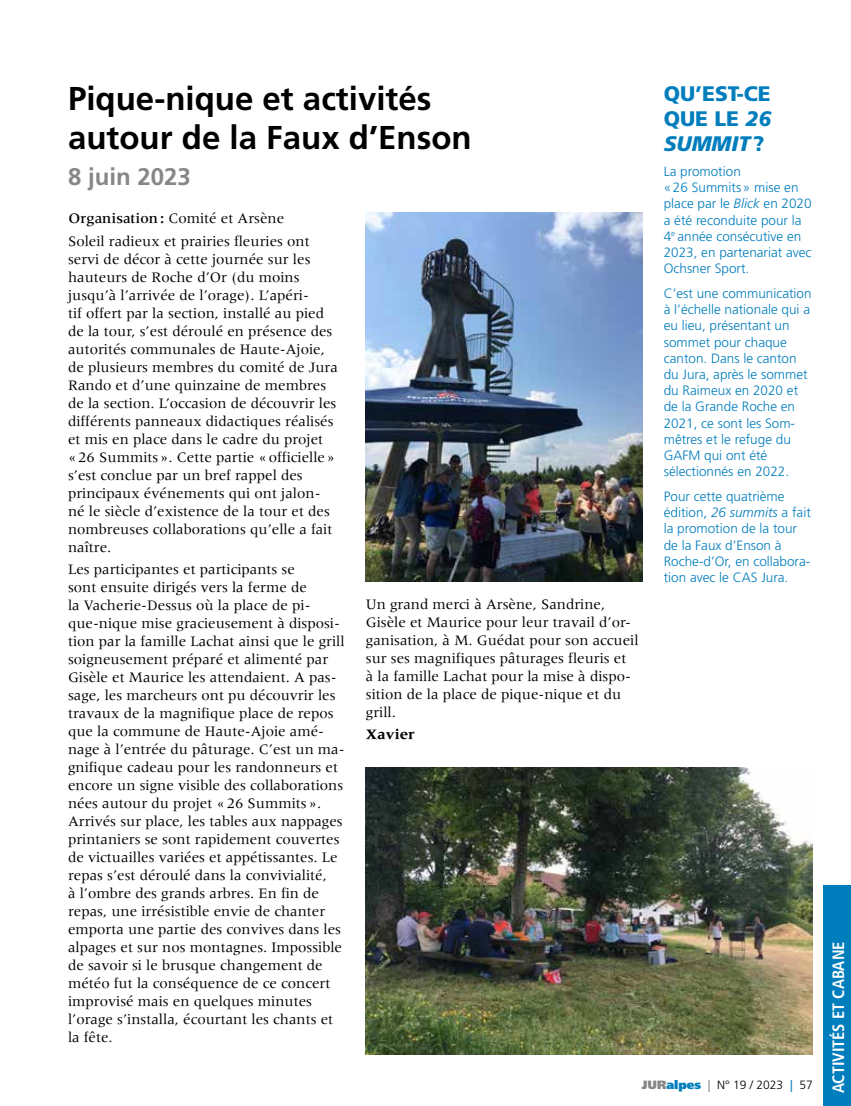
<style>
.page{position:relative;width:851px;height:1106px;background:#fff}
.page>*{position:absolute;margin:0;border:0;box-sizing:border-box;transform-origin:0 0}
.t1{font:700 33px/39.6px "Frutiger LT Std";color:#000}
.t2{font:700 24px "Frutiger LT Std";color:#868786}
.t3{font:900 21px/25.2px "Frutiger LT Std";color:#007dbd;text-align:justify}
.t4{font:700 condensed 16.5px "Frutiger LT Std";color:#fff}
.t5{font:15px/18px "Meridien";color:#000}
.t6{font:700 15px "Meridien LT";color:#000}
.t7{font:300 13.5px/16.2px "Frutiger LT Std";color:#007dbd}
.t8{font:300 12px "Frutiger LT Std";color:#000}
.s1{font-weight:500}
.s2{font-style:italic}
.s3{font-weight:900;color:#868786}
.s4{font-weight:900;color:#007dbd}
.s5{font-weight:400;color:#868786}
.s6{font-weight:400;color:#007dbd}
</style>
<div class="page">
<div style="left:823px;top:884px;width:27px;height:222px;background:#007dbd"></div>
<img style="left:366px;top:213px;width:276px;height:368px">
<img style="left:366px;top:767px;width:446px;height:287px">
<h1 class="t1" style="left:68px;top:79px;width:405px">Pique-nique et activités autour de la Faux d’Enson</h1>
<h2 class="t2" style="left:68px;top:162px;width:124px">8 juin 2023</h2>
<p class="t5" style="left:68px;top:207px;width:243px;line-height:22.2px"><span class="s1">Organisation:</span> Comité et Arsène<br>Soleil radieux et prairies fleuries ont</p>
<p class="t5" style="left:68px;top:250px;width:271px">servi de décor à cette journée sur les hauteurs de Roche d’Or (du moins jusqu’à l’arrivée de l’orage). L’apéri-<br>tif offert par la section, installé au pied de la tour, s’est déroulé en présence des autorités communales de Haute-Ajoie, de plusieurs membres du comité de Jura Rando et d’une quinzaine de membres de la section. L’occasion de découvrir les différents panneaux didactiques réalisés et mis en place dans le cadre du projet «26 Summits». Cette partie «officielle» s’est conclue par un bref rappel des principaux événements qui ont jalon&shy;né le siècle d’existence de la tour et des nombreuses collaborations qu’elle a fait naître.</p>
<p class="t5" style="left:68px;top:560px;width:278px">Les participantes et participants se<br>sont ensuite dirigés vers la ferme de<br>la Vacherie-Dessus où la place de pi&shy;que-nique mise gracieusement à disposi&shy;tion par la famille Lachat ainsi que le grill soigneusement préparé et alimenté par Gisèle et Maurice les attendaient. A pas&shy;sage, les marcheurs ont pu découvrir les travaux de la magnifique place de repos que la commune de Haute-Ajoie amé&shy;nage à l’entrée du pâturage. C’est un ma&shy;gnifique cadeau pour les randonneurs et encore un signe visible des collaborations nées autour du projet «26 Summits».<br>Arrivés sur place, les tables aux nappages printaniers se sont rapidement couvertes de victuailles variées et appétissantes. Le repas s’est déroulé dans la convivialité,<br>à l’ombre des grands arbres. En fin de repas, une irrésistible envie de chanter emporta une partie des convives dans les alpages et sur nos montagnes. Impossible de savoir si le brusque changement de météo fut la conséquence de ce concert improvisé mais en quelques minutes l’orage s’installa, écourtant les chants et la fête.</p>
<p class="t5" style="left:366px;top:595px;width:274px">Un grand merci à Arsène, Sandrine, Gisèle et Maurice pour leur travail d’or&shy;ganisation, à M. Guédat pour son accueil sur ses magnifiques pâturages fleuris et<br>à la famille Lachat pour la mise à dispo&shy;sition de la place de pique-nique et du grill.</p>
<p class="t6" style="left:366px;top:725px;width:50px">Xavier</p>
<h3 class="t3" style="left:663px;top:81px;width:109px">QU’EST-CE QUE LE <span class="s2">26<br>SUMMIT</span>?</h3>
<p class="t7" style="left:663px;top:163px;width:149px">La promotion<br>«26 Summits» mise en place par le <span class="s2">Blick</span> en 2020 a été reconduite pour la<br>4<sup>e</sup> année consécutive en<br>2023, en partenariat avec<br>Ochsner Sport.</p>
<p class="t7" style="left:663px;top:285px;width:149px">C’est une communication à l’échelle nationale qui a eu lieu, présentant un sommet pour chaque canton. Dans le canton du Jura, après le sommet du Raimeux en 2020 et de la Grande Roche en<br>2021, ce sont les Som&shy;mêtres et le refuge du<br>GAFM qui ont été sélectionnés en 2022.</p>
<p class="t7" style="left:663px;top:488px;width:149px">Pour cette quatrième édition, <span class="s2">26 summits</span> a fait la promotion de la tour de la Faux d’Enson à<br>Roche-d’Or, en collabora&shy;tion avec le CAS Jura.</p>
<p class="t8" style="left:641px;top:1078px;width:172px"><span class="s3">JUR</span><span class="s4">alpes</span> <span class="s5">|</span> N° 19 / 2023 <span class="s6">|</span> 57</p>
<p class="t4" style="left:828px;top:1093px;width:153px;rotate:-90deg">ACTIVITÉS ET CABANE</p>
</div>
